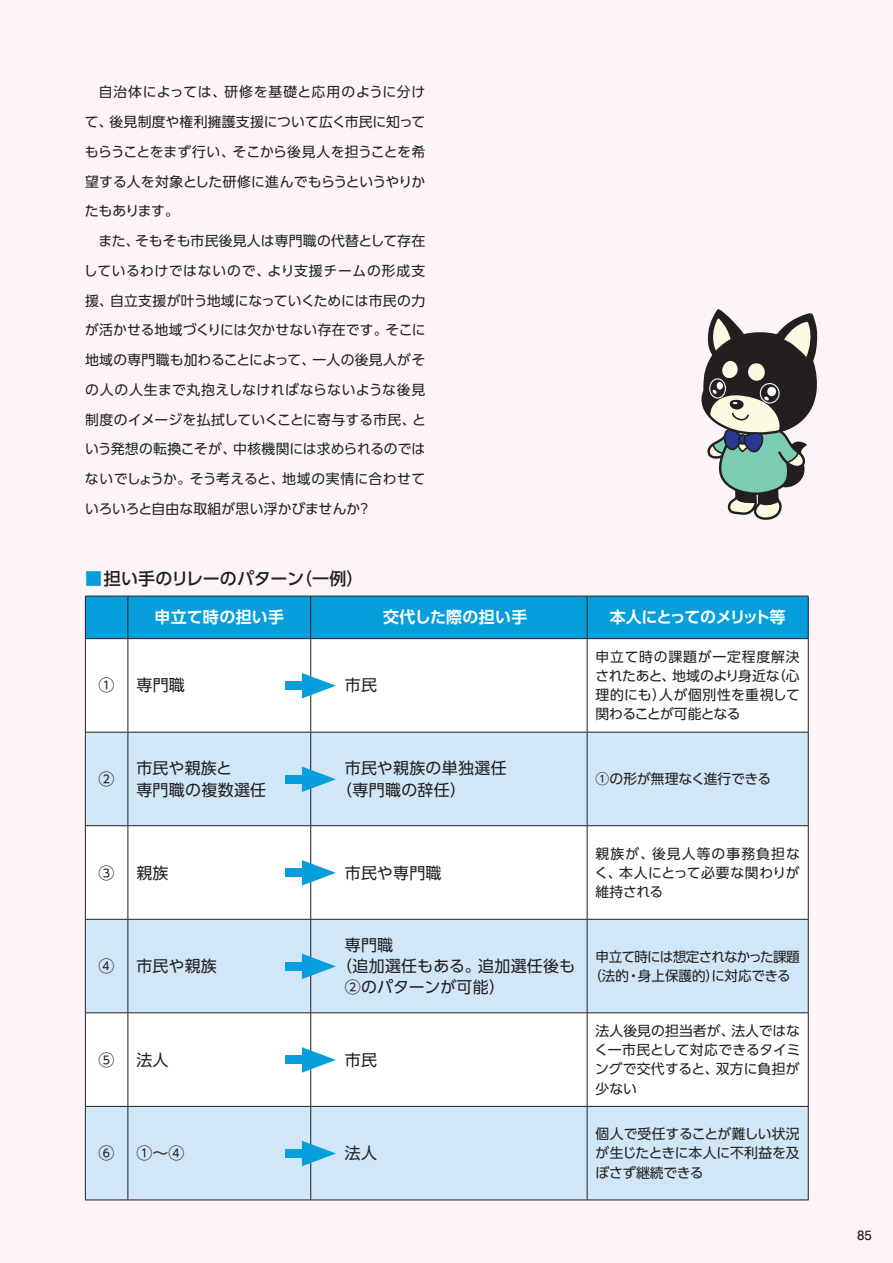
<style>
.page{position:relative;width:893px;height:1263px;background:#fdf4f8}
.page>*{position:absolute;margin:0;border:0;box-sizing:border-box;transform-origin:0 0}
.t1{font:500 16.95px "UD Shin Go Pro";letter-spacing:-.005em;color:#231f20}
.t2{font:15.9px/21.3px "UD Shin Go Pro";letter-spacing:.02em;color:#231f20}
.t3{font:700 15.9px "UD Shin Go Pro De";letter-spacing:.005em;color:#fff}
.t4{font:700 15.9px "UD Shin Go Pro De";letter-spacing:-.075em;color:#fff}
.t5{font:13.8px/29.7px "UD Shin Go Pro";color:#231f20;text-align:justify}
.t6{font:13.8px/19.2px "UD Shin Go Pro";letter-spacing:-.045em;color:#231f20}
.t7{font:500 11.7px "Shin M Go Pro";color:#231f20}
.s1{color:#069edb}
</style>
<div class="page">
<div style="left:86px;top:597px;width:722px;height:41px;background:#069edb"></div>
<div style="left:86px;top:639px;width:722px;height:93px;background:#fff"></div>
<svg style="left:86px;top:733px;width:722px;height:466px;fill:#d1e6f6"></svg>
<hr style="left:85px;top:596px;width:43px;height:1px;background:#231f20">
<hr style="left:85px;top:596px;width:1px;height:42px;background:#231f20">
<hr style="left:128px;top:596px;width:183px;height:1px;background:#231f20">
<hr style="left:128px;top:596px;width:1px;height:42px;background:#231f20">
<hr style="left:311px;top:596px;width:276px;height:1px;background:#231f20">
<hr style="left:310px;top:596px;width:1px;height:42px;background:#231f20">
<hr style="left:587px;top:596px;width:222px;height:1px;background:#231f20">
<hr style="left:587px;top:596px;width:1px;height:42px;background:#231f20">
<hr style="left:808px;top:596px;width:1px;height:42px;background:#231f20">
<hr style="left:85px;top:638px;width:43px;height:1px;background:#231f20">
<hr style="left:85px;top:639px;width:1px;height:93px;background:#231f20">
<hr style="left:128px;top:638px;width:183px;height:1px;background:#231f20">
<hr style="left:128px;top:639px;width:1px;height:93px;background:#231f20">
<hr style="left:311px;top:638px;width:276px;height:1px;background:#231f20">
<hr style="left:310px;top:639px;width:1px;height:93px;background:#231f20">
<hr style="left:587px;top:638px;width:222px;height:1px;background:#231f20">
<hr style="left:587px;top:639px;width:1px;height:93px;background:#231f20">
<hr style="left:808px;top:639px;width:1px;height:93px;background:#231f20">
<hr style="left:85px;top:732px;width:43px;height:1px;background:#231f20">
<hr style="left:85px;top:732px;width:1px;height:93px;background:#231f20">
<hr style="left:128px;top:732px;width:183px;height:1px;background:#231f20">
<hr style="left:128px;top:732px;width:1px;height:93px;background:#231f20">
<hr style="left:311px;top:732px;width:276px;height:1px;background:#231f20">
<hr style="left:310px;top:732px;width:1px;height:93px;background:#231f20">
<hr style="left:587px;top:732px;width:222px;height:1px;background:#231f20">
<hr style="left:587px;top:732px;width:1px;height:93px;background:#231f20">
<hr style="left:808px;top:732px;width:1px;height:93px;background:#231f20">
<hr style="left:85px;top:825px;width:43px;height:1px;background:#231f20">
<hr style="left:85px;top:826px;width:1px;height:93px;background:#231f20">
<hr style="left:128px;top:825px;width:183px;height:1px;background:#231f20">
<hr style="left:128px;top:826px;width:1px;height:93px;background:#231f20">
<hr style="left:311px;top:825px;width:276px;height:1px;background:#231f20">
<hr style="left:310px;top:826px;width:1px;height:93px;background:#231f20">
<hr style="left:587px;top:825px;width:222px;height:1px;background:#231f20">
<hr style="left:587px;top:826px;width:1px;height:93px;background:#231f20">
<hr style="left:808px;top:826px;width:1px;height:93px;background:#231f20">
<hr style="left:85px;top:919px;width:43px;height:1px;background:#231f20">
<hr style="left:85px;top:919px;width:1px;height:93px;background:#231f20">
<hr style="left:128px;top:919px;width:183px;height:1px;background:#231f20">
<hr style="left:128px;top:919px;width:1px;height:93px;background:#231f20">
<hr style="left:311px;top:919px;width:276px;height:1px;background:#231f20">
<hr style="left:310px;top:919px;width:1px;height:93px;background:#231f20">
<hr style="left:587px;top:919px;width:222px;height:1px;background:#231f20">
<hr style="left:587px;top:919px;width:1px;height:93px;background:#231f20">
<hr style="left:808px;top:919px;width:1px;height:93px;background:#231f20">
<hr style="left:85px;top:1012px;width:43px;height:1px;background:#231f20">
<hr style="left:85px;top:1013px;width:1px;height:93px;background:#231f20">
<hr style="left:128px;top:1012px;width:183px;height:1px;background:#231f20">
<hr style="left:128px;top:1013px;width:1px;height:93px;background:#231f20">
<hr style="left:311px;top:1012px;width:276px;height:1px;background:#231f20">
<hr style="left:310px;top:1013px;width:1px;height:93px;background:#231f20">
<hr style="left:587px;top:1012px;width:222px;height:1px;background:#231f20">
<hr style="left:587px;top:1013px;width:1px;height:93px;background:#231f20">
<hr style="left:808px;top:1013px;width:1px;height:93px;background:#231f20">
<hr style="left:85px;top:1106px;width:43px;height:1px;background:#231f20">
<hr style="left:85px;top:1107px;width:1px;height:92px;background:#231f20">
<hr style="left:128px;top:1106px;width:183px;height:1px;background:#231f20">
<hr style="left:128px;top:1107px;width:1px;height:92px;background:#231f20">
<hr style="left:311px;top:1106px;width:276px;height:1px;background:#231f20">
<hr style="left:310px;top:1107px;width:1px;height:92px;background:#231f20">
<hr style="left:587px;top:1106px;width:222px;height:1px;background:#231f20">
<hr style="left:587px;top:1107px;width:1px;height:92px;background:#231f20">
<hr style="left:808px;top:1107px;width:1px;height:92px;background:#231f20">
<hr style="left:85px;top:1199px;width:43px;height:1px;background:#231f20">
<hr style="left:128px;top:1199px;width:183px;height:1px;background:#231f20">
<hr style="left:311px;top:1199px;width:276px;height:1px;background:#231f20">
<hr style="left:587px;top:1199px;width:222px;height:1px;background:#231f20">
<svg style="left:701px;top:309px;width:117px;height:211px"></svg>
<div style="left:285px;top:681px;width:30px;height:9px;background:#069edb"></div>
<svg style="left:302px;top:673px;width:34px;height:25px"></svg>
<div style="left:285px;top:775px;width:30px;height:8px;background:#069edb"></div>
<svg style="left:302px;top:766px;width:34px;height:26px"></svg>
<div style="left:285px;top:868px;width:30px;height:9px;background:#069edb"></div>
<svg style="left:302px;top:860px;width:34px;height:25px"></svg>
<div style="left:285px;top:962px;width:30px;height:9px;background:#069edb"></div>
<svg style="left:302px;top:954px;width:34px;height:25px"></svg>
<div style="left:285px;top:1056px;width:30px;height:8px;background:#069edb"></div>
<svg style="left:302px;top:1047px;width:34px;height:26px"></svg>
<div style="left:285px;top:1149px;width:30px;height:9px;background:#069edb"></div>
<svg style="left:302px;top:1141px;width:34px;height:25px"></svg>
<p class="t5" style="left:85px;top:77px;width:342px;text-indent:14px">自治体によっては、研修を基礎と応用のように分けて、後見制度や権利擁護支援について広く市民に知ってもらうことをまず行い、そこから後見人を担うことを希望する人を対象とした研修に進んでもらうというやりかたもあります。</p>
<p class="t5" style="left:84px;top:226px;width:344px;text-indent:15px">また、そもそも市民後見人は専門職の代替として存在しているわけではないので、より支援チームの形成支援、自立支援が叶う地域になっていくためには市民の力が活かせる地域づくりには欠かせない存在です。そこに地域の専門職も加わることによって、一人の後見人がその人の人生まで丸抱えしなければならないような後見制度のイメージを払拭していくことに寄与する市民、という発想の転換こそが、中核機関には求められるのではないでしょうか。そう考えると、地域の実情に合わせていろいろと自由な取組が思い浮かびませんか？</p>
<p class="t1" style="left:85px;top:565px;width:280px"><span class="s1">■</span>担い手のリレーのパターン（一例）</p>
<p class="t3" style="left:154px;top:604px;width:131px">申立て時の担い手</p>
<p class="t3" style="left:383px;top:604px;width:146px">交代した際の担い手</p>
<p class="t4" style="left:610px;top:604px;width:177px">本人にとってのメリット等</p>
<p class="t2" style="left:99px;top:674px;width:17px">①</p>
<p class="t2" style="left:136px;top:674px;width:50px">専門職</p>
<p class="t2" style="left:345px;top:674px;width:34px">市民</p>
<p class="t5" style="left:595px;top:647px;width:206px;line-height:19.2px">申立て時の課題が一定程度解決されたあと、地域のより身近な（心理的にも）人が個別性を重視して関わることが可能となる</p>
<p class="t2" style="left:99px;top:768px;width:17px">②</p>
<p class="t2" style="left:136px;top:757px;width:131px">市民や親族と<br>専門職の複数選任</p>
<p class="t2" style="left:336px;top:757px;width:172px;text-indent:9px">市民や親族の単独選任（専門職の辞任）</p>
<p class="t5" style="left:596px;top:764px;width:177px">①の形が無理なく進行できる</p>
<p class="t2" style="left:99px;top:861px;width:17px">③</p>
<p class="t2" style="left:136px;top:861px;width:34px">親族</p>
<p class="t2" style="left:345px;top:861px;width:98px">市民や専門職</p>
<p class="t2" style="left:99px;top:955px;width:17px">④</p>
<p class="t2" style="left:136px;top:955px;width:82px">市民や親族</p>
<p class="t2" style="left:345px;top:934px;width:50px">専門職</p>
<p class="t2" style="left:336px;top:955px;width:240px">（追加選任もある。追加選任後も</p>
<p class="t2" style="left:345px;top:976px;width:162px">②のパターンが可能）</p>
<p class="t2" style="left:99px;top:1048px;width:17px">⑤</p>
<p class="t2" style="left:136px;top:1048px;width:34px">法人</p>
<p class="t2" style="left:345px;top:1048px;width:34px">市民</p>
<p class="t2" style="left:99px;top:1142px;width:17px">⑥</p>
<p class="t2" style="left:136px;top:1142px;width:50px">①～④</p>
<p class="t2" style="left:345px;top:1142px;width:34px">法人</p>
<p class="t5" style="left:595px;top:843px;width:207px;line-height:19.2px">親族が、後見人等の事務負担なく、本人にとって必要な関わりが維持される</p>
<p class="t6" style="left:588px;top:946px;width:213px;text-indent:7px">申立て時には想定されなかった課題（法的・身上保護的）に対応できる</p>
<p class="t5" style="left:595px;top:1021px;width:207px;line-height:19.2px">法人後見の担当者が、法人ではなく一市民として対応できるタイミングで交代すると、双方に負担が少ない</p>
<p class="t5" style="left:595px;top:1124px;width:206px;line-height:19.2px">個人で受任することが難しい状況が生じたときに本人に不利益を及ぼさず継続できる</p>
<p class="t7" style="left:857px;top:1226px;width:16px">85</p>
</div>
